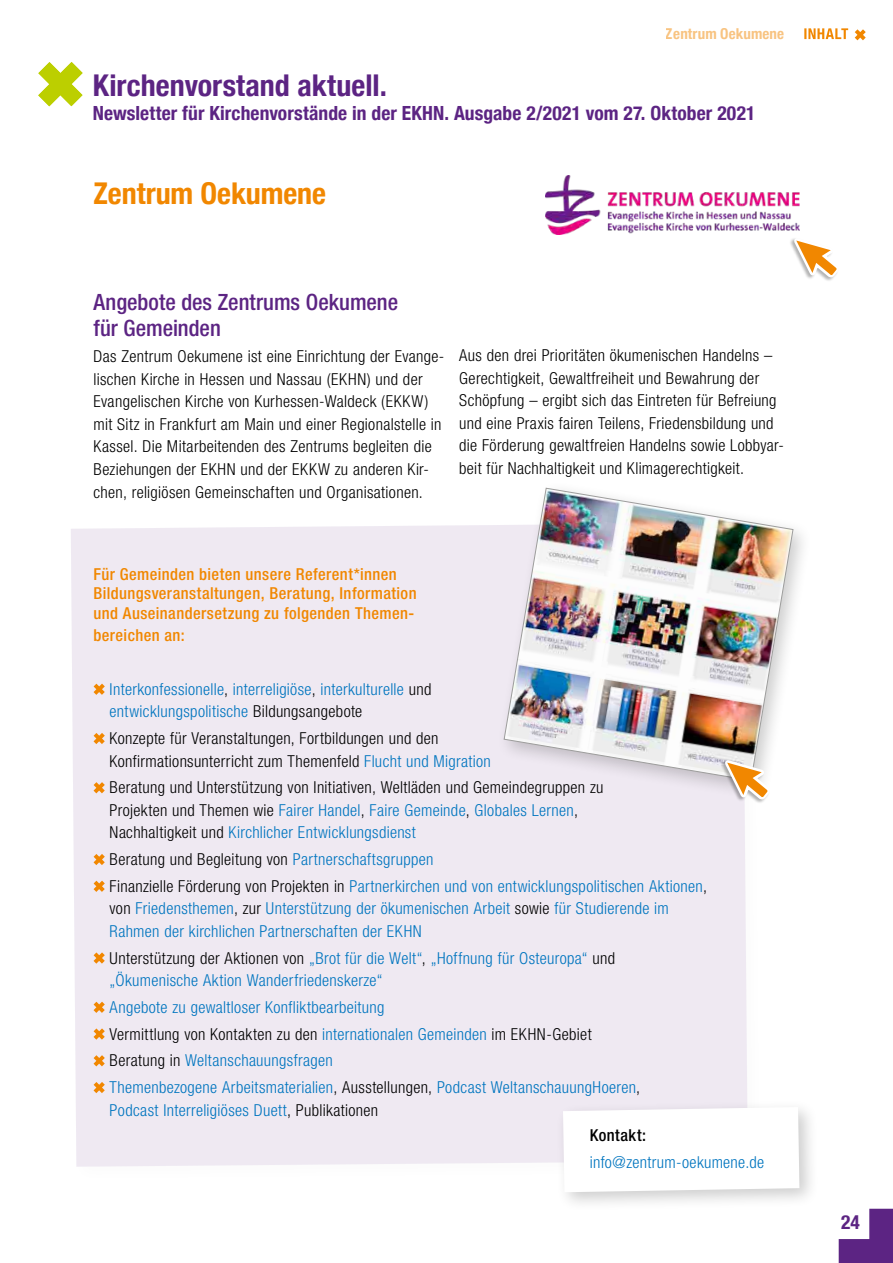
<style>
.page{position:relative;width:893px;height:1263px;background:#fff}
.page>*{position:absolute;margin:0;border:0;box-sizing:border-box;transform-origin:0 0}
.t1{font:700 condensed 30px "Helvetica Neue";letter-spacing:.005em;color:#5c2483}
.HB_Subtitel{font:700 condensed 30px "Helvetica Neue";color:#f18700}
.Flattersatz_Copy{font:500 condensed 22.5px/25.5px "Helvetica Neue LT Std";color:#5c2483}
.t2{font:700 condensed 19.5px "Helvetica Neue";letter-spacing:.005em;color:#5c2483}
.Flattersatz_Copy-2{font:300 condensed 16.5px/22.5px "Helvetica Neue LT Std";letter-spacing:.02em;color:#000}
.Flattersatz_Copy-3{font:300 condensed 16.5px/22.5px "Helvetica Neue LT Std";letter-spacing:.02em;color:#0075bf}
.Flattersatz_Copy-4{font:500 condensed 16.5px/19.5px "Helvetica Neue LT Std";letter-spacing:.025em;color:#f18700}
.Flattersatz_Copy-5{font:500 condensed 16.5px "Helvetica Neue LT Std";letter-spacing:.03em;color:#000}
.t3{font:700 condensed 15px "Helvetica Neue";letter-spacing:.01em;color:#f18700}
.s1{color:#000}
.s2{color:#0075bf}
</style>
<div class="page">
<svg style="left:804px;top:28px;width:44px;height:11px"></svg>
<svg style="left:855px;top:29px;width:11px;height:11px"></svg>
<div style="left:71px;top:525px;width:676px;height:642px;background:#efe9f2"></div>
<svg style="left:38px;top:62px;width:45px;height:44px"></svg>
<div style="left:555px;top:1099px;width:264px;height:113px;background:#000;opacity:.2"></div>
<svg style="left:563px;top:1107px;width:236px;height:85px"></svg>
<svg style="left:94px;top:684px;width:11px;height:11px"></svg>
<svg style="left:94px;top:733px;width:11px;height:11px"></svg>
<svg style="left:94px;top:782px;width:11px;height:11px"></svg>
<svg style="left:94px;top:854px;width:11px;height:11px"></svg>
<svg style="left:94px;top:881px;width:11px;height:11px"></svg>
<svg style="left:94px;top:952px;width:11px;height:12px"></svg>
<svg style="left:94px;top:1002px;width:11px;height:11px"></svg>
<svg style="left:94px;top:1028px;width:11px;height:12px"></svg>
<svg style="left:94px;top:1055px;width:11px;height:11px"></svg>
<svg style="left:94px;top:1082px;width:11px;height:11px"></svg>
<div style="left:496px;top:480px;width:317px;height:321px;background:#000;opacity:.2"></div>
<img style="left:504px;top:488px;width:289px;height:293px">
<svg style="left:717px;top:754px;width:58px;height:55px"></svg>
<img style="left:546px;top:175px;width:253px;height:59px">
<svg style="left:786px;top:232px;width:51px;height:49px"></svg>
<svg style="left:839px;top:1209px;width:54px;height:54px"></svg>
<p class="t3" style="left:666px;top:21px;width:120px">Zentrum Oekumene</p>
<h1 class="t1" style="left:93px;top:61px;width:296px">Kirchenvorstand aktuell.</h1>
<p class="t2" style="left:93px;top:97px;width:664px">Newsletter für Kirchenvorstände in der EKHN. Ausgabe 2/2021 vom 27. Oktober 2021</p>
<p class="HB_Subtitel" style="left:94px;top:168px;width:234px">Zentrum Oekumene</p>
<p class="Flattersatz_Copy" style="left:94px;top:289px;width:306px">Angebote des Zentrums Oekumene für Gemeinden</p>
<p class="Flattersatz_Copy-2" style="left:94px;top:345px;width:352px">Das Zentrum Oekumene ist eine Einrichtung der Evange&shy;lischen Kirche in Hessen und Nassau (EKHN) und der Evangelischen Kirche von Kurhessen-Waldeck (EKKW) mit Sitz in Frankfurt am Main und einer Regionalstelle in Kassel. Die Mitarbeitenden des Zentrums begleiten die Beziehungen der EKHN und der EKKW zu anderen Kir&shy;chen, religiösen Gemeinschaften und Organisationen.</p>
<p class="Flattersatz_Copy-2" style="left:459px;top:344px;width:326px">Aus den drei Prioritäten ökumenischen Handelns – Gerechtigkeit, Gewaltfreiheit und Bewahrung der Schöpfung – ergibt sich das Eintreten für Befreiung und eine Praxis fairen Teilens, Friedensbildung und die Förderung gewaltfreien Handelns sowie Lobbyar&shy;beit für Nachhaltigkeit und Klimagerechtigkeit.</p>
<p class="Flattersatz_Copy-4" style="left:94px;top:564px;width:325px">Für Gemeinden bieten unsere Referent*innen<br>Bildungsveranstaltungen, Beratung, Information und Auseinandersetzung zu folgenden Themen-</p>
<p class="Flattersatz_Copy-4" style="left:94px;top:625px;width:93px">bereichen an:</p>
<p class="Flattersatz_Copy-3" style="left:110px;top:678px;width:323px">Interkonfessionelle<span class="s1">,</span> interreligiöse<span class="s1">,</span> interkulturelle <span class="s1">und </span>entwicklungspolitische <span class="s1">Bildungsangebote</span></p>
<p class="Flattersatz_Copy-2" style="left:110px;top:727px;width:383px">Konzepte für Veranstaltungen, Fortbildungen und den<br>Konfirmationsunterricht zum Themenfeld <span class="s2">Flucht und Migration</span></p>
<p class="Flattersatz_Copy-2" style="left:110px;top:776px;width:495px">Beratung und Unterstützung von Initiativen, Weltläden und Gemeindegruppen zu<br>Projekten und Themen wie <span class="s2">Fairer Handel</span>, <span class="s2">Faire Gemeinde</span>, <span class="s2">Globales Lernen</span>,<br>Nachhaltigkeit und <span class="s2">Kirchlicher Entwicklungsdienst</span></p>
<p class="Flattersatz_Copy-2" style="left:110px;top:848px;width:326px">Beratung und Begleitung von <span class="s2">Partnerschaftsgruppen</span></p>
<p class="Flattersatz_Copy-3" style="left:110px;top:875px;width:599px"><span class="s1">Finanzielle Förderung von Projekten in</span> Partnerkirchen und von entwicklungspolitischen Aktionen<span class="s1">, von</span> Friedensthemen<span class="s1">, zur</span> Unterstützung der ökumenischen Arbeit <span class="s1">sowie</span> für Studierende im<br>Rahmen der kirchlichen Partnerschaften der EKHN</p>
<p class="Flattersatz_Copy-3" style="left:110px;top:946px;width:507px"><span class="s1">Unterstützung der Aktionen von</span> „Brot für die Welt“<span class="s1">,</span> „Hoffnung für Osteuropa“ <span class="s1">und </span>„Ökumenische Aktion Wanderfriedenskerze“</p>
<p class="Flattersatz_Copy-3" style="left:110px;top:996px;width:276px">Angebote zu gewaltloser Konfliktbearbeitung</p>
<p class="Flattersatz_Copy-2" style="left:110px;top:1022px;width:484px">Vermittlung von Kontakten zu den <span class="s2">internationalen Gemeinden</span> im EKHN-Gebiet</p>
<p class="Flattersatz_Copy-3" style="left:110px;top:1049px;width:225px"><span class="s1">Beratung in</span> Weltanschauungsfragen</p>
<p class="Flattersatz_Copy-3" style="left:110px;top:1076px;width:532px">Themenbezogene Arbeitsmaterialien<span class="s1">, Ausstellungen,</span> Podcast WeltanschauungHoeren<span class="s1">,<br></span>Podcast Interreligiöses Duett<span class="s1">, Publikationen</span></p>
<p class="Flattersatz_Copy-5" style="left:590px;top:1125px;width:58px">Kontakt:</p>
<p class="Flattersatz_Copy-3" style="left:590px;top:1151px;width:176px">info@zentrum-oekumene.de</p>
<p class="t2" style="left:841px;top:1206px;width:20px">24</p>
</div>
